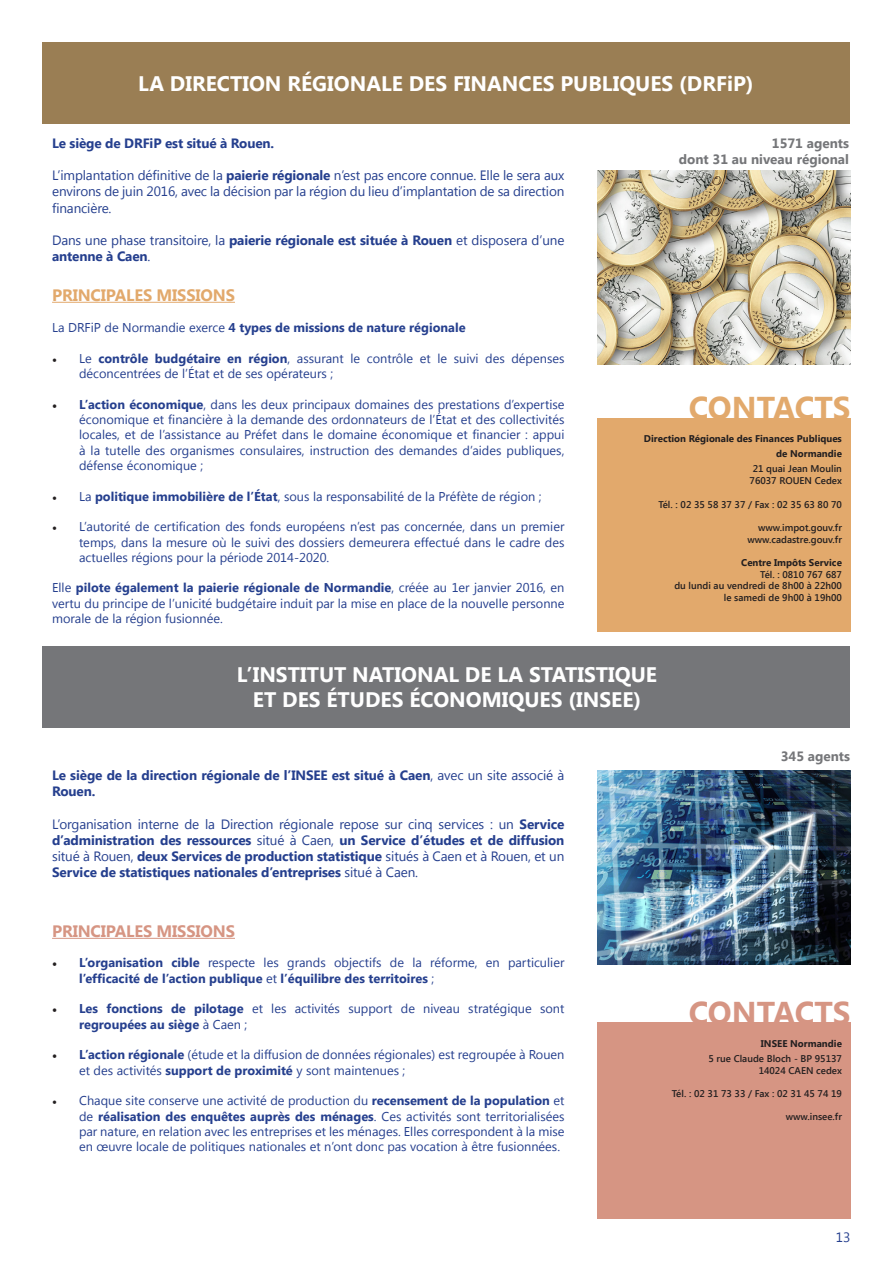
<style>
.page{position:relative;width:893px;height:1263px;background:#fff}
.page>*{position:absolute;margin:0;border:0;box-sizing:border-box;transform-origin:0 0}
.t1{font:700 31.5px "Segoe UI";color:#e2a96c}
.t2{font:700 31.5px "Segoe UI";color:#d69583}
.t3{font:700 21px/25.2px "Segoe UI";color:#fff}
.t4{font:700 16.5px "Segoe UI";letter-spacing:-.01em;color:#e2a96c}
.t5{font:700 16.5px "Segoe UI";letter-spacing:-.01em;color:#d69583}
.t6{font:700 13.5px/16.2px "Segoe UI";letter-spacing:-.01em;color:#253f8e}
.t7{font:13.5px/16.2px "Segoe UI";letter-spacing:-.01em;color:#253f8e;text-align:justify}
.t8{font:700 13.5px/16.2px "Segoe UI";color:#757679;text-align:right}
.t9{font:12.75px/15.3px "Segoe UI";color:#253f8e;text-align:justify}
.t10{font:700 12.75px/15.3px "Segoe UI";color:#253f8e}
.t11{font:600 9.75px/11.7px "Segoe UI";color:#231f20;text-align:right}
.t12{font:700 9.75px/15px "Segoe UI";color:#231f20;text-align:right}
.s1{font-weight:700}
.s2{font-weight:400}
.s3{font-family:"Minion Pro";color:#231f20}
.s4{font-family:"Minion Pro";font-weight:700;color:#231f20}
</style>
<div class="page">
<div style="left:43px;top:43px;width:807px;height:81px;background:#9a7e54"></div>
<hr style="left:52px;top:302px;width:183px;height:1px;background:#e2a96c">
<div style="left:597px;top:418px;width:253px;height:213px;background:#e2a96c"></div>
<img style="left:597px;top:170px;width:253px;height:194px">
<div style="left:43px;top:646px;width:807px;height:82px;background:#757679"></div>
<hr style="left:52px;top:938px;width:183px;height:1px;background:#d69583">
<div style="left:597px;top:1022px;width:253px;height:197px;background:#d69583"></div>
<img style="left:597px;top:770px;width:253px;height:195px">
<h2 class="t3" style="left:138px;top:70px;width:176px">LA DIRECTION Régio</h2>
<h2 class="t3" style="left:350px;top:70px;width:225px">nale des finances pub</h2>
<h2 class="t3" style="left:602px;top:70px;width:24px">liques</h2>
<h2 class="t3" style="left:679px;top:70px;width:76px">(drfip)</h2>
<p class="t6" style="left:52px;top:134px;width:224px">Le siège de DRFiP est situé à Rouen.</p>
<p class="t7" style="left:52px;top:167px;width:514px">L’implantation définitive de la <span class="s1">paierie régionale</span> n’est pas encore connue. Elle le sera aux environs de juin 2016, avec la décision par la région du lieu d’implantation de sa direction financière.</p>
<p class="t7" style="left:52px;top:232px;width:514px">Dans une phase transitoire, la <span class="s1">paierie régionale est située à Rouen</span> et disposera d’une <span class="s1">antenne à Caen</span>.</p>
<p class="t4" style="left:52px;top:283px;width:184px">PRINCIPALES MISSION S</p>
<p class="t10" style="left:52px;top:319px;width:415px"><span class="s2">La DRFiP de Normandie exerce</span> 4 types de missions de nature régionale</p>
<p class="t9" style="left:79px;top:350px;width:487px;text-indent:-27px"><span class="s3">•</span> Le <span class="s1">contrôle budgétaire en région</span>, assurant le contrôle et le suivi des dépenses déconcentrées de l’État et de ses opérateurs ;</p>
<p class="t9" style="left:79px;top:396px;width:487px;text-indent:-27px"><span class="s4">•</span> <span class="s1">L’action économique</span>, dans les deux principaux domaines des prestations d’expertise économique et financière à la demande des ordonnateurs de l’État et des collectivités locales, et de l’assistance au Préfet dans le domaine économique et financier : appui à la tutelle des organismes consulaires, instruction des demandes d’aides publiques, défense économique ;</p>
<p class="t9" style="left:52px;top:488px;width:491px"><span class="s3">•</span> La <span class="s1">politique immobilière de l’État</span>, sous la responsabilité de la Préfète de région ;</p>
<p class="t9" style="left:79px;top:518px;width:487px;text-indent:-27px"><span class="s3">•</span> L’autorité de certification des fonds européens n’est pas concernée, dans un premier temps, dans la mesure où le suivi des dossiers demeurera effectué dans le cadre des actuelles régions pour la période 2014-2020.</p>
<p class="t9" style="left:52px;top:580px;width:514px">Elle <span class="s1">pilote également la paierie régionale de Normandie</span>, créée au 1er janvier 2016, en vertu du principe de l’unicité budgétaire induit par la mise en place de la nouvelle personne morale de la région fusionnée.</p>
<p class="t8" style="left:679px;top:134px;width:172px">1571 agents<br>dont 31 au niveau régional</p>
<h1 class="t1" style="left:689px;top:385px;width:163px">CONTACTS</h1>
<p class="t12" style="left:644px;top:431px;width:199px">Direction Régionale des Finances Publiques de Normandie</p>
<p class="t11" style="left:750px;top:463px;width:94px;text-align:center">21 quai Jean Moulin<br>76037 ROUEN Cedex</p>
<p class="t11" style="left:658px;top:498px;width:185px">Tél. : 02 35 58 37 37 / Fax : 02 35 63 80 70</p>
<p class="t11" style="left:747px;top:521px;width:96px">www.impot.gouv.fr www.cadastre.gouv.fr</p>
<p class="t12" style="left:741px;top:555px;width:102px">Centre Impôts Service</p>
<p class="t11" style="left:674px;top:568px;width:169px">Tél. : 0810 767 687<br>du lundi au vendredi de 8h00 à 22h00 le samedi de 9h00 à 19h00</p>
<h2 class="t3" style="left:253px;top:661px;width:406px;text-indent:-16px">L’IN STITUT NATIONAL DE LA STATISTIQUE<br>ET DES études économiques</h2>
<h2 class="t3" style="left:568px;top:686px;width:74px">(insee)</h2>
<p class="t6" style="left:52px;top:767px;width:514px">Le siège de la direction régionale de l’INSEE est situé à Caen<span class="s2">, avec un site associé à<br></span>Rouen.</p>
<p class="t6" style="left:52px;top:815px;width:514px;text-align:justify"><span class="s2">L’organisation interne de la Direction régionale repose sur cinq services : un</span> Service d’administration des ressources <span class="s2">situé à Caen,</span> un Service d’études et de diffusion <span class="s2">situé à Rouen,</span> deux Services de production statistique <span class="s2">situés à Caen et à Rouen, et un </span>Service de statistiques nationales d’entreprises <span class="s2">situé à Caen.</span></p>
<p class="t8" style="left:781px;top:747px;width:71px">345 agents</p>
<p class="t5" style="left:52px;top:919px;width:184px">PRINCIPALES MISSION S</p>
<p class="t10" style="left:79px;top:955px;width:487px;text-indent:-27px"><span class="s3">•</span> L’organisation cible <span class="s2">respecte les grands objectifs de la réforme, en particulier </span>l’efficacité de l’action publique <span class="s2">et</span> l’équilibre des territoires <span class="s2">;</span></p>
<p class="t9" style="left:79px;top:1001px;width:487px;text-indent:-27px"><span class="s4">•</span> <span class="s1">Les fonctions de pilotage</span> et les activités support de niveau stratégique sont <span class="s1">regroupées au siège</span> à Caen ;</p>
<p class="t9" style="left:79px;top:1046px;width:487px;text-indent:-27px"><span class="s4">•</span> <span class="s1">L’action régionale</span> (étude et la diffusion de données régionales) est regroupée à Rouen et des activités <span class="s1">support de proximité</span> y sont maintenues ;</p>
<p class="t9" style="left:79px;top:1092px;width:487px;text-indent:-27px"><span class="s3">•</span> Chaque site conserve une activité de production du <span class="s1">recensement de la population</span> et de <span class="s1">réalisation des enquêtes auprès des ménages</span>. Ces activités sont territorialisées par nature, en relation avec les entreprises et les ménages. Elles correspondent à la mise en œuvre locale de politiques nationales et n’ont donc pas vocation à être fusionnées.</p>
<h1 class="t2" style="left:689px;top:990px;width:163px">CONTACTS</h1>
<p class="t12" style="left:761px;top:1035px;width:83px">INSEE Normandie</p>
<p class="t11" style="left:708px;top:1052px;width:135px">5 rue Claude Bloch - BP 95137<br>14024 CAEN cedex</p>
<p class="t11" style="left:672px;top:1087px;width:172px">Tél. : 02 31 73 33 / Fax : 02 31 45 74 19</p>
<p class="t11" style="left:786px;top:1111px;width:58px">www.insee.fr</p>
<p class="t7" style="left:836px;top:1228px;width:16px">13</p>
</div>
